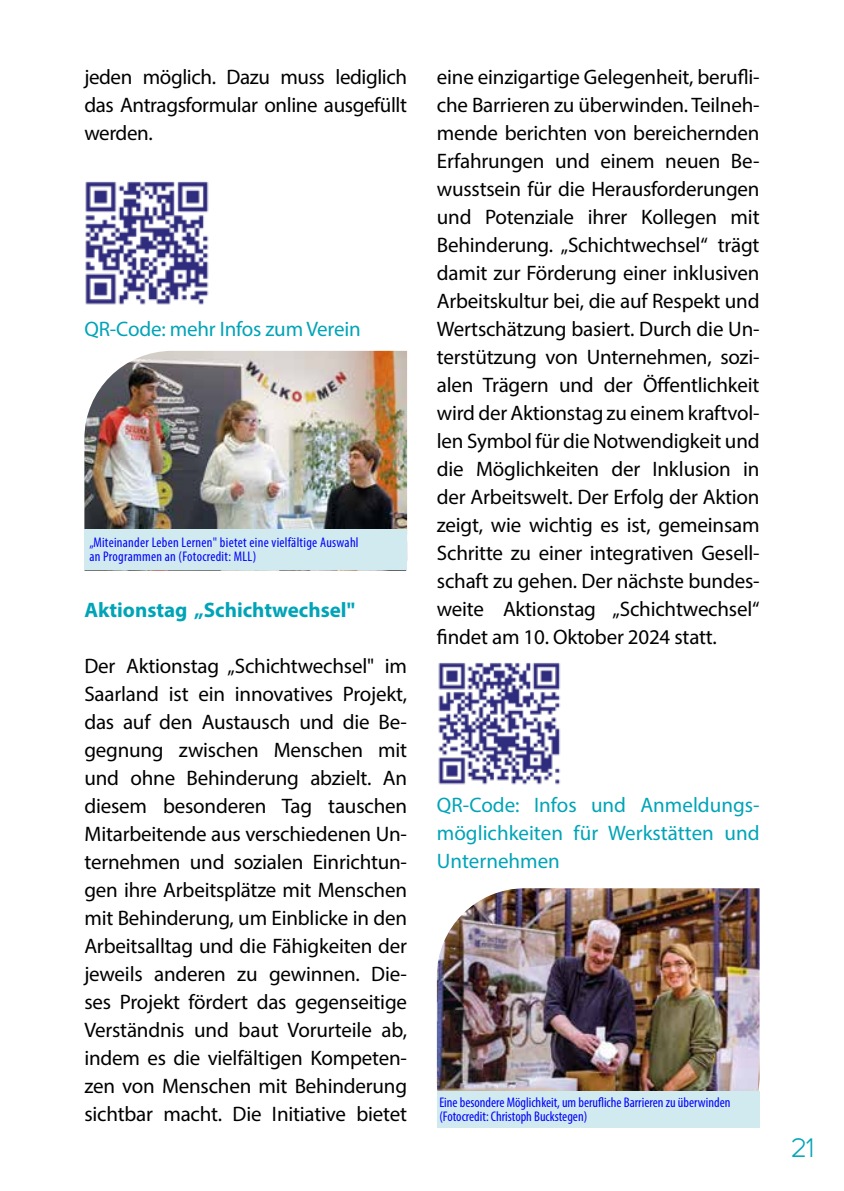
<style>
.page{position:relative;width:844px;height:1191px;background:#fff}
.page>*{position:absolute;margin:0;border:0;box-sizing:border-box;transform-origin:0 0}
.t1{font:26.25px "Uni Sans";color:#00a4b7}
.t2{font:21px/28px "Myriad Pro";letter-spacing:-.01em;color:#000;text-align:justify}
.t3{font:21px/28px "Myriad Pro";color:#00a4b7;text-align:justify}
.t4{font:700 21px "Myriad Pro";color:#00a4b7}
.t5{font:condensed 14px/14px "Myriad Pro";color:#00f}
.t6{font:condensed 14px/14px "Myriad Pro";letter-spacing:.02em;color:#00f}
</style>
<div class="page">
<img style="left:438px;top:662px;width:123px;height:123px">
<img style="left:85px;top:181px;width:124px;height:124px">
<img style="left:84px;top:351px;width:323px;height:179px">
<div style="left:84px;top:530px;width:323px;height:40px;background:#d0eaef"></div>
<img style="left:437px;top:888px;width:322px;height:203px">
<div style="left:437px;top:1091px;width:322px;height:36px;background:#d0eaef"></div>
<p class="t2" style="left:84px;top:63px;width:324px">jeden möglich. Dazu muss lediglich das Antragsformular online ausgefüllt werden.</p>
<p class="t3" style="left:84px;top:315px;width:278px">QR-Code: mehr Infos zum Verein</p>
<p class="t6" style="left:89px;top:535px;width:271px">„Miteinander Leben Lernen" bietet eine vielfältige Auswahl an Programmen an (Fotocredit: MLL)</p>
<p class="t4" style="left:84px;top:596px;width:272px">Aktionstag „Schichtwechsel"</p>
<p class="t2" style="left:84px;top:651px;width:324px">Der Aktionstag „Schichtwechsel" im Saarland ist ein innovatives Projekt, das auf den Austausch und die Be&shy;gegnung zwischen Menschen mit und ohne Behinderung abzielt. An diesem besonderen Tag tauschen Mitarbeitende aus verschiedenen Un&shy;ternehmen und sozialen Einrichtun&shy;gen ihre Arbeitsplätze mit Menschen mit Behinderung, um Einblicke in den Arbeitsalltag und die Fähigkeiten der jeweils anderen zu gewinnen. Die&shy;ses Projekt fördert das gegenseitige Verständnis und baut Vorurteile ab, indem es die vielfältigen Kompeten&shy;zen von Menschen mit Behinderung sichtbar macht. Die Initiative bietet</p>
<p class="t2" style="left:437px;top:63px;width:324px">eine einzigartige Gelegenheit, berufli&shy;che Barrieren zu überwinden. Teilneh&shy;mende berichten von bereichernden Erfahrungen und einem neuen Be&shy;wusstsein für die Herausforderungen und Potenziale ihrer Kollegen mit Behinderung. „Schichtwechsel“ trägt damit zur Förderung einer inklusiven Arbeitskultur bei, die auf Respekt und Wertschätzung basiert. Durch die Un&shy;terstützung von Unternehmen, sozi&shy;alen Trägern und der Öffentlichkeit wird der Aktionstag zu einem kraftvol&shy;len Symbol für die Notwendigkeit und die Möglichkeiten der Inklusion in der Arbeitswelt. Der Erfolg der Aktion zeigt, wie wichtig es ist, gemeinsam Schritte zu einer integrativen Gesell&shy;schaft zu gehen. Der nächste bundes&shy;weite Aktionstag „Schichtwechsel“ findet am 10. Oktober 2024 statt.</p>
<p class="t3" style="left:437px;top:791px;width:324px">QR-Code: Infos und Anmeldungs&shy;möglichkeiten für Werkstätten und Unternehmen</p>
<p class="t5" style="left:439px;top:1095px;width:292px">Eine besondere Möglichkeit, um berufliche Barrieren zu überwinden (Fotocredit: Christoph Buckstegen)</p>
<p class="t1" style="left:790px;top:1132px;width:25px">21</p>
</div>
